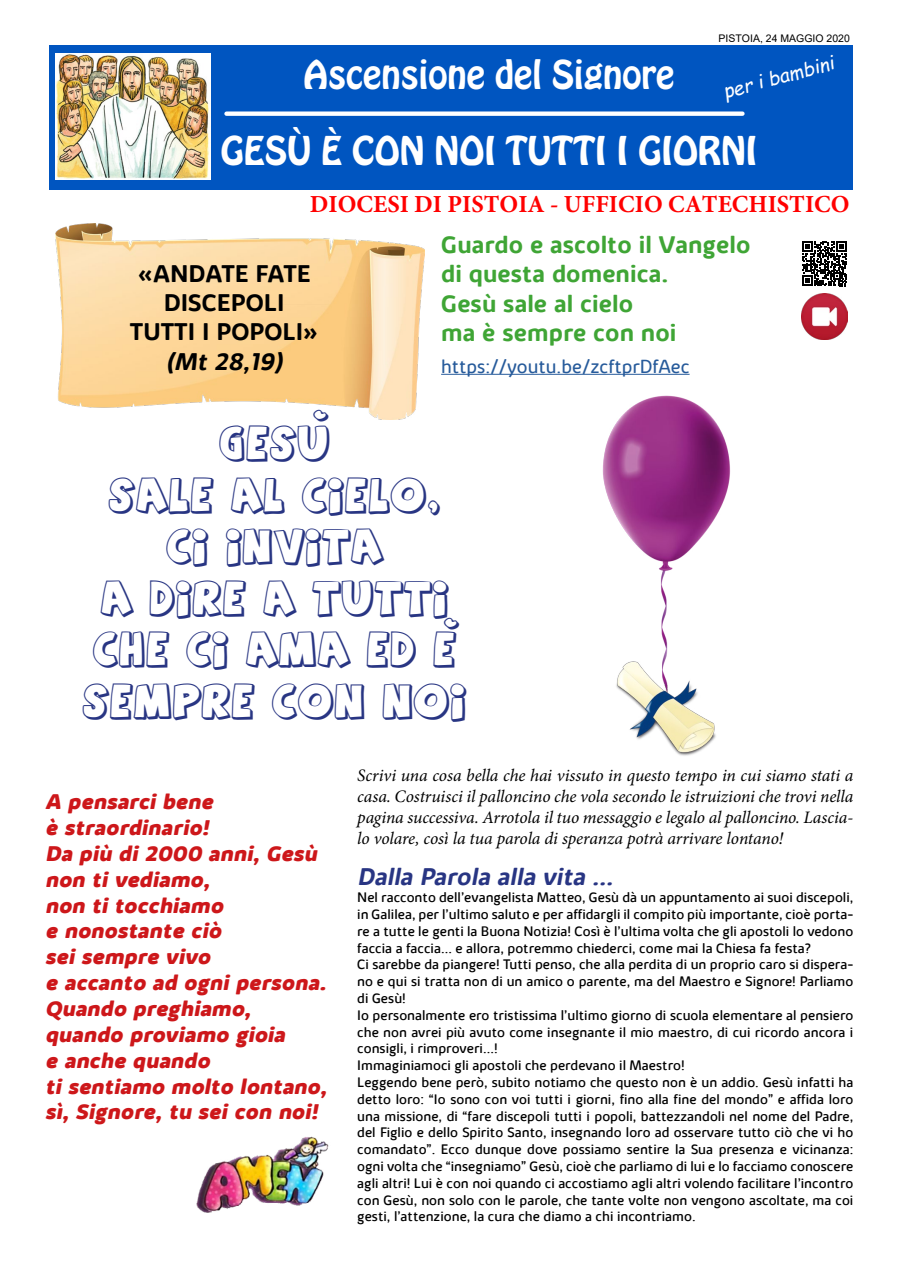
<style>
.page{position:relative;width:903px;height:1275px;background:#fff}
.page>*{position:absolute;margin:0;border:0;box-sizing:border-box;transform-origin:0 0}
.t1{font:35px/75.2px "Hobo Std";color:#fff;text-align:center}
.t2{font:33.25px/51.4px "Agent Orange";color:#283583;text-align:center}
.t3{font:700 24.5px/29.4px "Kabrio Alternate";color:#3fa535}
.t4{font:700 24.5px "Minion Pro";color:#f00}
.t5{font:700 24.5px/29.4px "Kabrio Alternate";color:#000;text-align:center}
.t6{font:italic 700 24.5px "Kabrio Alternate";color:#283583}
.t7{font:italic 700 24.5px "Kabrio Alternate";color:#000}
.t8{font:italic 700 expanded 21.53px/25.9px "Kabrio Alternate";color:#cd171a}
.t9{font:19.25px "Kabrio Alternate";color:#275b9b}
.t10{font:italic 19.07px "Comic Sans MS";color:#fff}
.t11{font:italic 17.5px/21px "Minion Pro";letter-spacing:-.01em;color:#000;text-align:justify}
.t12{font:14px/16.8px "Kabrio Alternate";color:#000}
.t13{font:10.5px "Arial";color:#000}
</style>
<div class="page">
<div style="left:50px;top:45px;width:803px;height:145px;background:#0055c0"></div>
<img style="left:196px;top:1136px;width:133px;height:77px">
<img style="left:55px;top:223px;width:369px;height:196px">
<svg style="left:802px;top:241px;width:45px;height:45px"></svg>
<img style="left:802px;top:294px;width:45px;height:45px">
<div style="left:226px;top:111px;width:516px;height:5px;background:#fff"></div>
<hr style="left:441px;top:374px;width:248px;height:1px;background:#275b9b">
<img style="left:602px;top:395px;width:128px;height:266px">
<img style="left:616px;top:661px;width:100px;height:95px">
<img style="left:55px;top:53px;width:155px;height:127px">
<svg style="left:314px;top:409px;width:15px;height:10px"></svg>
<p class="t13" style="left:718px;top:31px;width:133px">PISTOIA, 24 MAGGIO 2020</p>
<h3 class="t10" style="left:720px;top:78px;width:115px;rotate:-15deg">per i bambini</h3>
<h1 class="t1" style="left:221px;top:38px;width:538px">Ascensione del Signore<br>GESÙ È CON NOI TUTTI I GIORNI</h1>
<h3 class="t4" style="left:310px;top:187px;width:541px">DIOCESI DI PISTOIA - UFFICIO CATECHISTICO</h3>
<h3 class="t5" style="left:130px;top:259px;width:190px">«ANDATE FATE<br>DISCEPOLI<br>TUTTI I POPOLI»</h3>
<h3 class="t7" style="left:166px;top:346px;width:119px">(Mt 28,19)</h3>
<h3 class="t3" style="left:441px;top:231px;width:311px">Guardo e ascolto il Vangelo di questa domenica.<br>Gesù sale al cielo<br>ma è sempre con noi</h3>
<h3 class="t9" style="left:441px;top:355px;width:250px">https://youtu.be/zcftprDfAec</h3>
<h2 class="t2" style="left:84px;top:419px;width:386px">GESU<br>SALE AL CIELO,<br>CI INVITA<br>A DIRE A TUTTI<br>CHE CI AMA ED E<br>SEMPRE CON NOI</h2>
<p class="t8" style="left:45px;top:790px;width:283px">A pensarci bene<br>è straordinario!<br>Da più di 2000 anni, Gesù non ti vediamo,<br>non ti tocchiamo<br>e nonostante ciò<br>sei sempre vivo<br>e accanto ad ogni persona.<br>Quando preghiamo, quando proviamo gioia<br>e anche quando<br>ti sentiamo molto lontano, sì, Signore, tu sei con noi!</p>
<p class="t11" style="left:357px;top:765px;width:498px">Scrivi una cosa bella che hai vissuto in questo tempo in cui siamo stati a casa. Costruisci il palloncino che vola secondo le istruizioni che trovi nella pagina successiva. Arrotola il tuo messaggio e legalo al palloncino. Lascia&shy;lo volare, così la tua parola di speranza potrà arrivare lontano!</p>
<h3 class="t6" style="left:357px;top:862px;width:258px">Dalla Parola alla vita ...</h3>
<p class="t12" style="left:357px;top:889px;width:498px">Nel racconto dell’evangelista Matteo, Gesù dà un appuntamento ai suoi discepoli, in Galilea, per l’ultimo saluto e per affidargli il compito più importante, cioè porta&shy;re a tutte le genti la Buona Notizia! Così è l’ultima volta che gli apostoli lo vedono faccia a faccia... e allora, potremmo chiederci, come mai la Chiesa fa festa?<br>Ci sarebbe da piangere! Tutti penso, che alla perdita di un proprio caro si dispera&shy;no e qui si tratta non di un amico o parente, ma del Maestro e Signore! Parliamo di Gesù!<br>Io personalmente ero tristissima l’ultimo giorno di scuola elementare al pensiero che non avrei più avuto come insegnante il mio maestro, di cui ricordo ancora i consigli, i rimproveri...!<br>Immaginiamoci gli apostoli che perdevano il Maestro!<br>Leggendo bene però, subito notiamo che questo non è un addio. Gesù infatti ha detto loro: “Io sono con voi tutti i giorni, fino alla fine del mondo” e affida loro una missione, di “fare discepoli tutti i popoli, battezzandoli nel nome del Padre, del Figlio e dello Spirito Santo, insegnando loro ad osservare tutto ciò che vi ho comandato”. Ecco dunque dove possiamo sentire la Sua presenza e vicinanza: ogni volta che “insegniamo” Gesù, cioè che parliamo di lui e lo facciamo conoscere agli altri! Lui è con noi quando ci accostiamo agli altri volendo facilitare l’incontro con Gesù, non solo con le parole, che tante volte non vengono ascoltate, ma coi gesti, l’attenzione, la cura che diamo a chi incontriamo.</p>
</div>
